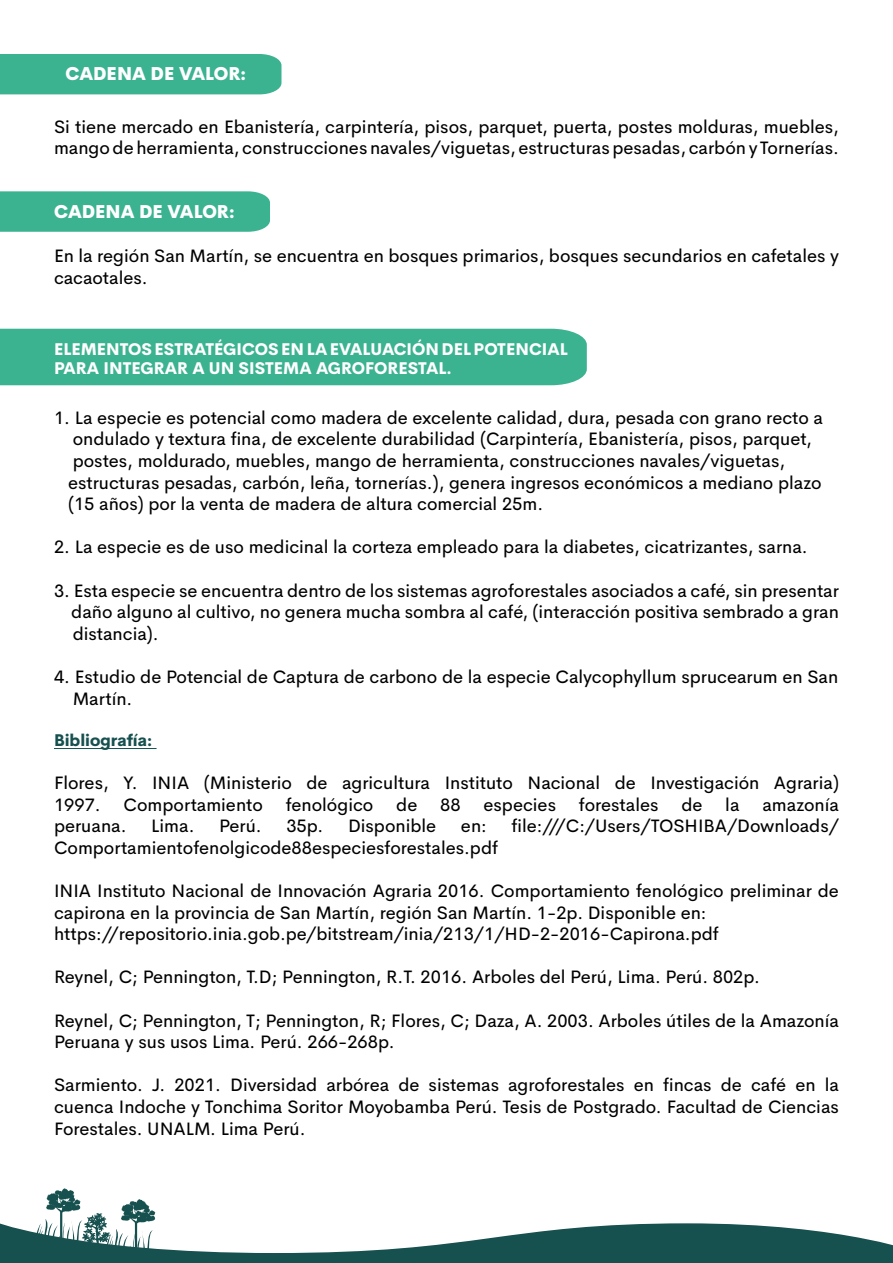
<style>
.page{position:relative;width:893px;height:1263px;background:#fff}
.page>*{position:absolute;margin:0;border:0;box-sizing:border-box;transform-origin:0 0}
.t1{font:18px/21.6px "Cerebri Sans";color:#000}
.t2{font:800 18px "Cerebri Sans";color:#fff}
.t3{font:800 16.5px/19.5px "Cerebri Sans";color:#fff}
.t4{font:800 16.5px "Cerebri Sans";color:#16504f}
</style>
<div class="page">
<svg style="left:0;top:1188px;width:893px;height:75px"></svg>
<div style="left:0;top:54px;width:281px;height:40px;background:#3bb290"></div>
<div style="left:0;top:191px;width:270px;height:41px;background:#3bb290"></div>
<div style="left:0;top:329px;width:587px;height:56px;background:#3bb290"></div>
<hr style="left:54px;top:748px;width:103px;height:1px;background:#16504f">
<p class="t2" style="left:65px;top:59px;width:182px">CADENA DE VALOR:</p>
<p class="t1" style="left:54px;top:114px;width:786px">Si tiene mercado en Ebanistería, carpintería, pisos, parquet, puerta, postes molduras, muebles, mango de herramienta, construcciones navales/viguetas, estructuras pesadas, carbón y Tornerías.</p>
<p class="t2" style="left:54px;top:196px;width:182px">CADENA DE VALOR:</p>
<p class="t1" style="left:54px;top:244px;width:786px">En la región San Martín, se encuentra en bosques primarios, bosques secundarios en cafetales y cacaotales.</p>
<p class="t3" style="left:54px;top:338px;width:515px">ELEMENTOS ESTRATÉGICOS EN LA EVALUACIÓN DEL POTENCIAL<br>PARA INTEGRAR A UN SISTEMA AGROFORESTAL.</p>
<p class="t1" style="left:68px;top:405px;width:757px;text-indent:-14px">1. La especie es potencial como madera de excelente calidad, dura, pesada con grano recto a ondulado y textura fina, de excelente durabilidad (Carpintería, Ebanistería, pisos, parquet, postes, moldurado, muebles, mango de herramienta, construcciones navales/viguetas, estructuras pesadas, carbón, leña, tornerías.), genera ingresos económicos a mediano plazo (15 años) por la venta de madera de altura comercial 25m.</p>
<p class="t1" style="left:54px;top:535px;width:755px">2. La especie es de uso medicinal la corteza empleado para la diabetes, cicatrizantes, sarna.</p>
<p class="t1" style="left:71px;top:578px;width:769px;text-align:justify;text-indent:-17px">3. Esta especie se encuentra dentro de los sistemas agroforestales asociados a café, sin presentar daño alguno al cultivo, no genera mucha sombra al café, (interacción positiva sembrado a gran distancia).</p>
<p class="t1" style="left:73px;top:664px;width:767px;text-indent:-19px">4. Estudio de Potencial de Captura de carbono de la especie Calycophyllum sprucearum en San<br>Martín.</p>
<p class="t4" style="left:54px;top:726px;width:100px">Bibliografía:</p>
<p class="t1" style="left:54px;top:770px;width:786px">Flores, Y. INIA (Ministerio de agricultura Instituto Nacional de Investigación Agraria)<br>1997.</p>
<p class="t1" style="left:124px;top:792px;width:141px">Comportamiento</p>
<p class="t1" style="left:286px;top:792px;width:89px">fenológico</p>
<p class="t1" style="left:396px;top:792px;width:23px">de</p>
<p class="t1" style="left:440px;top:792px;width:22px">88</p>
<p class="t1" style="left:484px;top:792px;width:74px">especies</p>
<p class="t1" style="left:579px;top:792px;width:81px">forestales</p>
<p class="t1" style="left:681px;top:792px;width:23px">de</p>
<p class="t1" style="left:725px;top:792px;width:16px">la</p>
<p class="t1" style="left:762px;top:792px;width:78px">amazonía</p>
<p class="t1" style="left:54px;top:814px;width:74px">peruana.</p>
<p class="t1" style="left:151px;top:814px;width:45px">Lima.</p>
<p class="t1" style="left:219px;top:814px;width:44px">Perú.</p>
<p class="t1" style="left:286px;top:814px;width:39px">35p.</p>
<p class="t1" style="left:348px;top:814px;width:90px">Disponible</p>
<p class="t1" style="left:461px;top:814px;width:27px">en:</p>
<p class="t1" style="left:511px;top:814px;width:329px">file:///C:/Users/TOSHIBA/Downloads/</p>
<p class="t1" style="left:54px;top:835px;width:445px">Comportamientofenolgicode88especiesforestales.pdf</p>
<p class="t1" style="left:54px;top:878px;width:786px">INIA Instituto Nacional de Innovación Agraria 2016. Comportamiento fenológico preliminar de capirona en la provincia de San Martín, región San Martín. 1-2p. Disponible en: https://repositorio.inia.gob.pe/bitstream/inia/213/1/HD-2-2016-Capirona.pdf</p>
<p class="t1" style="left:54px;top:965px;width:708px">Reynel, C; Pennington, T.D; Pennington, R.T. 2016. Arboles del Perú, Lima. Perú. 802p.</p>
<p class="t1" style="left:54px;top:1008px;width:786px">Reynel, C; Pennington, T; Pennington, R; Flores, C; Daza, A. 2003. Arboles útiles de la Amazonía<br>Peruana y sus usos Lima. Perú. 266-268p.</p>
<p class="t1" style="left:54px;top:1073px;width:786px;text-align:justify">Sarmiento. J. 2021. Diversidad arbórea de sistemas agroforestales en fincas de café en la cuenca Indoche y Tonchima Soritor Moyobamba Perú. Tesis de Postgrado. Facultad de Ciencias Forestales. UNALM. Lima Perú.</p>
</div>
